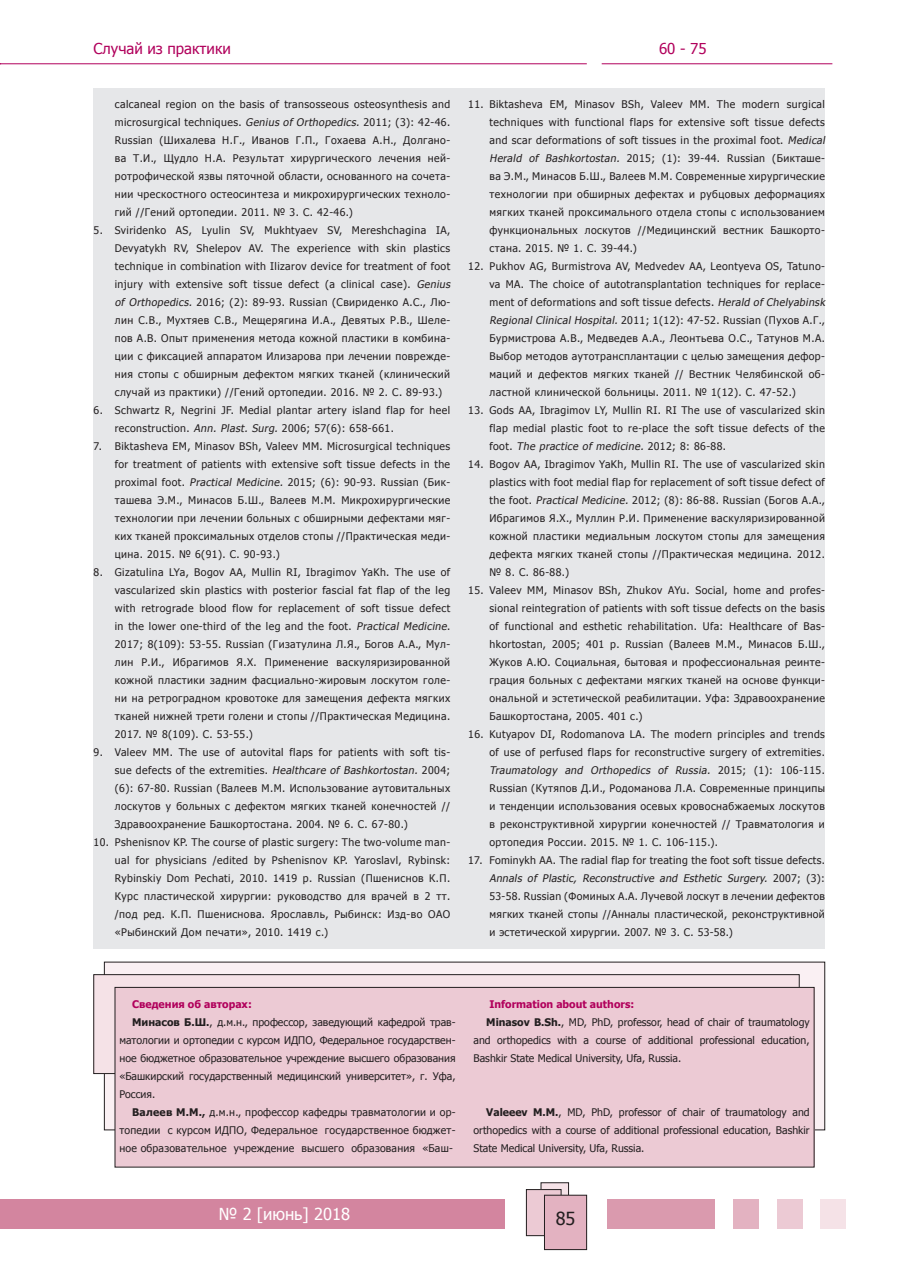
<style>
.page{position:relative;width:910px;height:1280px;background:#fff}
.page>*{position:absolute;margin:0;border:0;box-sizing:border-box;transform-origin:0 0}
.t1{font:18px "Tahoma";color:#231f20}
.t2{font:16.5px "Tahoma";color:#fff}
.t3{font:15px "Tahoma";color:#b1015c}
.t4{font:10.5px/18px "Tahoma";letter-spacing:.04em;color:#231f20;text-align:justify}
.t5{font:10.5px "Tahoma";color:#231f20}
.t6{font:10.5px "Tahoma";letter-spacing:.02em;color:#231f20}
.t7{font:700 10.5px "Tahoma";color:#b1015c}
.s1{font-style:italic}
.s2{font-weight:700}
</style>
<div class="page">
<div style="left:607px;top:1198px;width:107px;height:30px;background:#da9aae"></div>
<div style="left:733px;top:1198px;width:26px;height:30px;background:#e3b2c1"></div>
<div style="left:777px;top:1198px;width:26px;height:30px;background:#eccad4"></div>
<div style="left:821px;top:1198px;width:25px;height:30px;background:#f5e2e7"></div>
<div style="left:0;top:1198px;width:505px;height:30px;background:#d3859f"></div>
<div style="left:541px;top:1183px;width:28px;height:36px;background:#f5e2e7"></div>
<div style="left:541px;top:1182px;width:28px;height:37px;border:1px solid #231f20"></div>
<div style="left:526px;top:1189px;width:35px;height:47px;background:#eccad4"></div>
<div style="left:526px;top:1189px;width:35px;height:47px;border:1px solid #231f20"></div>
<div style="left:544px;top:1195px;width:43px;height:54px;background:#e3b2c1"></div>
<div style="left:544px;top:1195px;width:43px;height:55px;border:1px solid #231f20"></div>
<hr style="left:0;top:63px;width:587px;height:1px;background:#b1015c">
<hr style="left:602px;top:63px;width:230px;height:1px;background:#b1015c">
<div style="left:94px;top:88px;width:731px;height:860px;background:#e6e7e9"></div>
<div style="left:104px;top:962px;width:721px;height:168px;background:#faf0f3"></div>
<div style="left:94px;top:975px;width:705px;height:98px;background:#f5e2e7"></div>
<div style="left:94px;top:974px;width:705px;height:100px;border:1px solid #231f20"></div>
<div style="left:115px;top:987px;width:699px;height:180px;background:#eccad4"></div>
<div style="left:115px;top:987px;width:699px;height:180px;border:1px solid #231f20"></div>
<h3 class="t3" style="left:94px;top:38px;width:139px">Случай из практики</h3>
<h3 class="t3" style="left:659px;top:38px;width:49px">60 - 75</h3>
<p class="t4" style="left:115px;top:95px;width:337px">calcaneal region on the basis of transosseous osteosynthesis and microsurgical techniques. <span class="s1">Genius of Orthopedics.</span> 2011; (3): 42-46.<br>Russian (Шихалева Н.Г., Иванов Г.П., Гохаева А.Н., Долгано&shy;ва Т.И., Щудло Н.А. Результат хирургического лечения ней&shy;ротрофической язвы пяточной области, основанного на сочета&shy;нии чрескостного остеосинтеза и микрохирургических техноло&shy;гий //Гений ортопедии. 2011. № 3. С. 42-46.)</p>
<p class="t4" style="left:115px;top:221px;width:339px;text-align:left;text-indent:-21px">5. Sviridenko AS, Lyulin SV, Mukhtyaev SV, Mereshchagina IA, Devyatykh RV, Shelepov AV. The experience with skin plastics technique in combination with Ilizarov device for treatment of foot injury with extensive soft tissue defect (a clinical case). <span class="s1">Genius of Orthopedics.</span> 2016; (2): 89-93. Russian (Свириденко А.С., Лю&shy;лин С.В., Мухтяев С.В., Мещерягина И.А., Девятых Р.В., Шеле&shy;пов А.В. Опыт применения метода кожной пластики в комбина&shy;ции с фиксацией аппаратом Илизарова при лечении поврежде&shy;ния стопы с обширным дефектом мягких тканей (клинический случай из практики) //Гений ортопедии. 2016. № 2. С. 89-93.)</p>
<p class="t4" style="left:115px;top:401px;width:337px;text-indent:-21px">6. Schwartz R, Negrini JF. Medial plantar artery island flap for heel reconstruction. <span class="s1">Ann. Plast. Surg.</span> 2006; 57(6): 658-661.</p>
<p class="t4" style="left:115px;top:437px;width:337px;text-indent:-21px">7. Biktasheva EM, Minasov BSh, Valeev MM. Microsurgical techniques for treatment of patients with extensive soft tissue defects in the proximal foot. <span class="s1">Practical Medicine.</span> 2015; (6): 90-93. Russian (Бик&shy;ташева Э.М., Минасов Б.Ш., Валеев М.М. Микрохирургические технологии при лечении больных с обширными дефектами мяг&shy;ких тканей проксимальных отделов стопы //Практическая меди&shy;цина. 2015. № 6(91). С. 90-93.)</p>
<p class="t4" style="left:115px;top:563px;width:337px;text-indent:-21px">8. Gizatulina LYa, Bogov AA, Mullin RI, Ibragimov YaKh. The use of vascularized skin plastics with posterior fascial fat flap of the leg with retrograde blood flow for replacement of soft tissue defect in the lower one-third of the leg and the foot. <span class="s1">Practical Medicine</span>.<br>2017; 8(109): 53-55. Russian (Гизатулина Л.Я., Богов А.А., Мул&shy;лин Р.И., Ибрагимов Я.Х. Применение васкуляризированной кожной пластики задним фасциально-жировым лоскутом голе&shy;ни на ретроградном кровотоке для замещения дефекта мягких тканей нижней трети голени и стопы //Практическая Медицина.<br>2017. № 8(109). С. 53-55.)</p>
<p class="t4" style="left:115px;top:743px;width:337px;text-indent:-21px">9. Valeev MM. The use of autovital flaps for patients with soft tis&shy;sue defects of the extremities. <span class="s1">Healthcare of Bashkortostan.</span> 2004; (6): 67-80. Russian (Валеев М.М. Использование аутовитальных лоскутов у больных с дефектом мягких тканей конечностей // Здравоохранение Башкортостана. 2004. № 6. С. 67-80.)</p>
<p class="t4" style="left:115px;top:833px;width:337px;text-indent:-21px">10. Pshenisnov KP. The course of plastic surgery: The two-volume man&shy;ual for physicians /edited by Pshenisnov KP. Yaroslavl, Rybinsk:<br>Rybinskiy Dom Pechati, 2010. 1419 p. Russian (Пшениснов К.П.<br>Курс пластической хирургии: руководство для врачей в 2 тт. /под ред. К.П. Пшениснова. Ярославль, Рыбинск: Изд-во ОАО «Рыбинский Дом печати», 2010. 1419 с.)</p>
<p class="t4" style="left:489px;top:95px;width:339px;text-align:left;text-indent:-21px">11. Biktasheva EM, Minasov BSh, Valeev MM. The modern surgical techniques with functional flaps for extensive soft tissue defects and scar deformations of soft tissues in the proximal foot. <span class="s1">Medical Herald of Bashkortostan.</span> 2015; (1): 39-44. Russian (Бикташе&shy;ва Э.М., Минасов Б.Ш., Валеев М.М. Современные хирургические технологии при обширных дефектах и рубцовых деформациях мягких тканей проксимального отдела стопы с использованием функциональных лоскутов //Медицинский вестник Башкорто&shy;стана. 2015. № 1. С. 39-44.)</p>
<p class="t4" style="left:489px;top:257px;width:339px;text-align:left;text-indent:-21px">12. Pukhov AG, Burmistrova AV, Medvedev AA, Leontyeva OS, Tatuno&shy;va MA. The choice of autotransplantation techniques for replace&shy;ment of deformations and soft tissue defects. <span class="s1">Herald of Chelyabinsk Regional Clinical Hospital.</span> 2011; 1(12): 47-52. Russian (Пухов А.Г., Бурмистрова А.В., Медведев А.А., Леонтьева О.С., Татунов М.А.<br>Выбор методов аутотрансплантации с целью замещения дефор&shy;маций и дефектов мягких тканей // Вестник Челябинской об&shy;ластной клинической больницы. 2011. № 1(12). С. 47-52.)</p>
<p class="t4" style="left:489px;top:401px;width:337px;text-indent:-21px">13. Gods AA, Ibragimov LY, Mullin RI. RI The use of vascularized skin flap medial plastic foot to re-place the soft tissue defects of the fo o t . <span class="s1">The practice of medicine.</span> 2 0 1 2 ; 8 : 8 6 - 8 8 .</p>
<p class="t4" style="left:489px;top:455px;width:337px;text-indent:-21px">14. Bogov AA, Ibragimov YaKh, Mullin RI. The use of vascularized skin plastics with foot medial flap for replacement of soft tissue defect of the foot. <span class="s1">Practical Medicine.</span> 2012; (8): 86-88. Russian (Богов А.А., Ибрагимов Я.Х., Муллин Р.И. Применение васкуляризированной кожной пластики медиальным лоскутом стопы для замещения дефекта мягких тканей стопы //Практическая медицина. 2012. № 8. С. 86-88.)</p>
<p class="t4" style="left:489px;top:581px;width:337px;text-indent:-21px">15. Valeev MM, Minasov BSh, Zhukov AYu. Social, home and profes&shy;sional reintegration of patients with soft tissue defects on the basis of functional and esthetic rehabilitation. Ufa: Healthcare of Bas&shy;hkortostan, 2005; 401 p. Russian (Валеев М.М., Минасов Б.Ш., Жуков А.Ю. Социальная, бытовая и профессиональная реинте&shy;грация больных с дефектами мягких тканей на основе функци&shy;ональной и эстетической реабилитации. Уфа: Здравоохранение Башкортостана, 2005. 401 с.)</p>
<p class="t4" style="left:489px;top:725px;width:337px;text-indent:-21px">16. Kutyapov DI, Rodomanova LA. The modern principles and trends of use of perfused flaps for reconstructive surgery of extremities.<br><span class="s1">Traumatology and Orthopedics of Russia.</span> 2 0 1 5 ; ( 1 ) : 1 0 6 - 1 1 5 .<br>Russian (Кутяпов Д.И., Родоманова Л.А. Современные принципы и тенденции использования осевых кровоснабжаемых лоскутов в реконструктивной хирургии конечностей // Травматология и ортопедия России. 2015. № 1. С. 106-115.).</p>
<p class="t4" style="left:489px;top:851px;width:337px;text-indent:-21px">17. Fominykh AA. The radial flap for treating the foot soft tissue defects.<br><span class="s1">Annals of Plastic, Reconstructive and Esthetic Surgery.</span> 2 0 0 7 ; ( 3 ) :<br>53-58. Russian (Фоминых А.А. Лучевой лоскут в лечении дефектов мягких тканей стопы //Анналы пластической, реконструктивной и эстетической хирургии. 2007. № 3. С. 53-58.)</p>
<p class="t7" style="left:132px;top:997px;width:121px">Сведения об авторах:</p>
<p class="t5" style="left:132px;top:1015px;width:325px"><span class="s2">Минасов Б.Ш.</span>, д.м.н., профессор, заведующий кафедрой трав-</p>
<p class="t5" style="left:119px;top:1033px;width:338px">матологии и ортопедии с курсом ИДПО, Федеральное государствен-</p>
<p class="t5" style="left:119px;top:1051px;width:338px">ное бюджетное образовательное учреждение высшего образования</p>
<p class="t5" style="left:119px;top:1069px;width:338px">«Башкирский государственный медицинский университет», г. Уфа,</p>
<p class="t4" style="left:119px;top:1085px;width:37px">Россия.</p>
<p class="t6" style="left:132px;top:1105px;width:325px"><span class="s2">Валеев М.М.,</span> д.м.н., профессор кафедры травматологии и ор-</p>
<p class="t6" style="left:119px;top:1123px;width:338px">топедии с курсом ИДПО, Федеральное государственное бюджет-</p>
<p class="t6" style="left:119px;top:1141px;width:335px">ное образовательное учреждение высшего образования «Баш-</p>
<p class="t7" style="left:489px;top:997px;width:146px">Information about authors:</p>
<p class="t5" style="left:486px;top:1015px;width:325px"><span class="s2">Minasov B.Sh.</span>, MD, PhD, professor, head of chair of traumatology</p>
<p class="t5" style="left:474px;top:1033px;width:338px">and orthopedics with a course of additional professional education,</p>
<p class="t5" style="left:474px;top:1051px;width:209px">Bashkir State Medical University, Ufa, Russia.</p>
<p class="t4" style="left:474px;top:1103px;width:338px;text-indent:13px"><span class="s2">Valeeev M.M.</span>, MD, PhD, professor of chair of traumatology and orthopedics with a course of additional professional education, Bashkir State Medical University, Ufa, Russia.</p>
<h2 class="t2" style="left:219px;top:1203px;width:133px">№ 2 [июнь] 2018</h2>
<h1 class="t1" style="left:556px;top:1206px;width:21px">85</h1>
</div>
